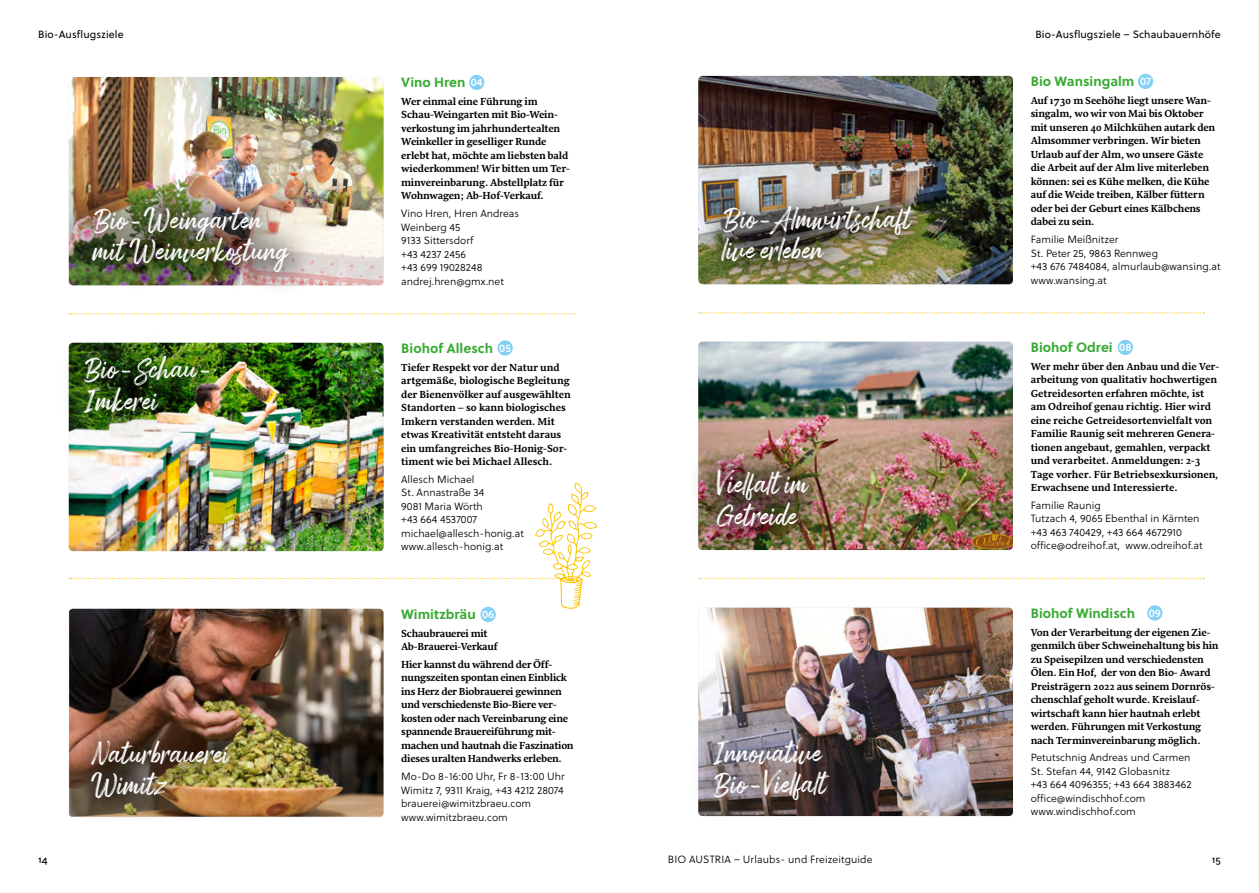
<style>
.page{position:relative;width:1259px;height:893px;background:#fff}
.page>*{position:absolute;margin:0;border:0;box-sizing:border-box;transform-origin:0 0}
.t1{font:27px/31.5px "Arsilon";color:#fff}
.t2{font:700 13.5px "Soleil";color:#3aaa35}
.t3{font:10.95px "Soleil Sb";letter-spacing:.005em;color:#fff}
.t4{font:700 10.5px/13.5px "Sirba";letter-spacing:-.01em;color:#000}
.t5{font:10.5px/13.5px "Soleil Lt";color:#000}
.t6{font:10.5px "Soleil";letter-spacing:.01em;color:#000}
</style>
<div class="page">
<img style="left:69px;top:609px;width:314px;height:208px">
<div style="left:63px;top:713px;width:194px;height:113px;background:#000;opacity:.48"></div>
<div style="left:480px;top:606px;width:16px;height:17px;background:#83d0f5;border-radius:50%"></div>
<div style="left:479px;top:606px;width:18px;height:17px;border:1px solid #fff;border-radius:50%"></div>
<svg style="left:69px;top:313px;width:505px;height:1px"></svg>
<img style="left:69px;top:343px;width:314px;height:139px">
<div style="left:57px;top:329px;width:179px;height:111px;background:#000;opacity:.25"></div>
<div style="left:497px;top:340px;width:16px;height:16px;background:#83d0f5;border-radius:50%"></div>
<div style="left:496px;top:339px;width:18px;height:18px;border:1px solid #fff;border-radius:50%"></div>
<img style="left:69px;top:77px;width:314px;height:208px">
<div style="left:65px;top:180px;width:252px;height:120px;background:#000;opacity:.56"></div>
<div style="left:468px;top:74px;width:17px;height:17px;background:#83d0f5;border-radius:50%"></div>
<div style="left:468px;top:74px;width:17px;height:17px;border:1px solid #fff;border-radius:50%"></div>
<img style="left:69px;top:482px;width:528px;height:127px">
<img style="left:698px;top:76px;width:315px;height:208px">
<svg style="left:699px;top:312px;width:505px;height:2px"></svg>
<svg style="left:699px;top:578px;width:505px;height:1px"></svg>
<div style="left:693px;top:179px;width:248px;height:110px;background:#000;opacity:.56"></div>
<img style="left:698px;top:342px;width:315px;height:208px">
<div style="left:688px;top:443px;width:148px;height:112px;background:#000;opacity:.69"></div>
<img style="left:698px;top:608px;width:315px;height:208px">
<div style="left:686px;top:713px;width:171px;height:114px;background:#000;opacity:.25"></div>
<div style="left:1137px;top:73px;width:16px;height:17px;background:#83d0f5;border-radius:50%"></div>
<div style="left:1136px;top:72px;width:18px;height:18px;border:1px solid #fff;border-radius:50%"></div>
<div style="left:1117px;top:339px;width:16px;height:17px;background:#83d0f5;border-radius:50%"></div>
<div style="left:1116px;top:338px;width:18px;height:18px;border:1px solid #fff;border-radius:50%"></div>
<div style="left:1146px;top:605px;width:17px;height:16px;background:#83d0f5;border-radius:50%"></div>
<div style="left:1146px;top:604px;width:17px;height:18px;border:1px solid #fff;border-radius:50%"></div>
<p class="t6" style="left:38px;top:26px;width:87px">Bio-Ausflugsziele</p>
<h1 class="t1" style="left:93px;top:203px;width:197px">Bio-Weingarten mit Weinverkostung</h1>
<h1 class="t1" style="left:84px;top:352px;width:131px">Bio-Schau-<br>Imkerei</h1>
<p class="t6" style="left:38px;top:852px;width:11px">14</p>
<h1 class="t1" style="left:91px;top:736px;width:140px">Naturbrauerei<br>Wimitz</h1>
<p class="t6" style="left:1035px;top:26px;width:187px">Bio-Ausflugsziele – Schaubauernhöfe</p>
<p class="t3" style="left:471px;top:74px;width:14px">04</p>
<p class="t2" style="left:1030px;top:71px;width:105px">Bio Wansingalm</p>
<p class="t4" style="left:1030px;top:94px;width:186px">Auf 1730 m Seehöhe liegt unsere Wan&shy;singalm, wo wir von Mai bis Oktober mit unseren 40 Milchkühen autark den Almsommer verbringen. Wir bieten Urlaub auf der Alm, wo unsere Gäste die Arbeit auf der Alm live miterleben können: sei es Kühe melken, die Kühe auf die Weide treiben, Kälber füttern oder bei der Geburt eines Kälbchens dabei zu sein.</p>
<p class="t5" style="left:1030px;top:233px;width:191px">Familie Meißnitzer<br>St. Peter 25, 9863 Rennweg<br>+43 676 7484084, almurlaub@wansing.at www.wansing.at</p>
<p class="t2" style="left:401px;top:72px;width:66px">Vino Hren</p>
<p class="t4" style="left:401px;top:95px;width:170px">Wer einmal eine Führung im<br>Schau-Weingarten mit Bio-Wein&shy;verkostung im jahrhundertealten<br>Weinkeller in geselliger Runde erlebt hat, möchte am liebsten bald wiederkommen! Wir bitten um Ter&shy;minvereinbarung. Abstellplatz für<br>Wohnwagen; Ab-Hof-Verkauf.</p>
<p class="t5" style="left:401px;top:207px;width:119px">Vino Hren, Hren Andreas<br>Weinberg 45<br>9133 Sittersdorf<br>+43 4237 2456<br>+43 699 19028248 andrej.hren@gmx.net</p>
<p class="t3" style="left:1140px;top:73px;width:13px">07</p>
<h1 class="t1" style="left:723px;top:202px;width:190px">Bio-Almwirtschaft live erleben</h1>
<p class="t2" style="left:401px;top:338px;width:93px">Biohof Allesch</p>
<p class="t4" style="left:401px;top:360px;width:171px">Tiefer Respekt vor der Natur und artgemäße, biologische Begleitung der Bienenvölker auf ausgewählten Standorten – so kann biologisches Imkern verstanden werden. Mit etwas Kreativität entsteht daraus ein umfangreiches Bio-Honig-Sor&shy;timent wie bei Michael Allesch.</p>
<p class="t5" style="left:401px;top:472px;width:124px">Allesch Michael<br>St. Annastraße 34<br>9081 Maria Wörth<br>+43 664 4537007 michael@allesch-honig.at www.allesch-honig.at</p>
<p class="t3" style="left:499px;top:339px;width:13px">05</p>
<p class="t2" style="left:401px;top:604px;width:76px">Wimitzbräu</p>
<p class="t4" style="left:401px;top:626px;width:99px">Schaubrauerei mit<br>Ab-Brauerei-Verkauf</p>
<p class="t4" style="left:401px;top:658px;width:174px">Hier kannst du während der Öff&shy;nungszeiten spontan einen Einblick ins Herz der Biobrauerei gewinnen und verschiedenste Bio-Biere ver&shy;kosten oder nach Vereinbarung eine spannende Brauereiführung mit&shy;machen und hautnah die Faszination dieses uralten Handwerks erleben.</p>
<p class="t5" style="left:401px;top:770px;width:165px">Mo-Do 8-16:00 Uhr, Fr 8-13:00 Uhr<br>Wimitz 7, 9311 Kraig, +43 4212 28074 brauerei@wimitzbraeu.com www.wimitzbraeu.com</p>
<p class="t3" style="left:482px;top:606px;width:14px">06</p>
<h1 class="t1" style="left:717px;top:467px;width:93px">Vielfalt im<br>Getreide</h1>
<h1 class="t1" style="left:713px;top:735px;width:115px">Innovative<br>Bio-Vielfalt</h1>
<p class="t2" style="left:1030px;top:337px;width:83px">Biohof Odrei</p>
<p class="t4" style="left:1030px;top:359px;width:190px">Wer mehr über den Anbau und die Ver&shy;arbeitung von qualitativ hochwertigen Getreidesorten erfahren möchte, ist am Odreihof genau richtig. Hier wird eine reiche Getreidesortenvielfalt von Familie Raunig seit mehreren Genera&shy;tionen angebaut, gemahlen, verpackt und verarbeitet. Anmeldungen: 2-3<br>Tage vorher. Für Betriebsexkursionen, Erwachsene und Interessierte.</p>
<p class="t5" style="left:1030px;top:498px;width:173px">Familie Raunig<br>Tutzach 4, 9065 Ebenthal in Kärnten +43 463 740429, +43 664 4672910 office@odreihof.at, www.odreihof.at</p>
<p class="t3" style="left:1119px;top:339px;width:14px">08</p>
<p class="t2" style="left:1030px;top:603px;width:106px">Biohof Windisch</p>
<p class="t4" style="left:1030px;top:625px;width:189px">Von der Verarbeitung der eigenen Zie&shy;genmilch über Schweinehaltung bis hin zu Speisepilzen und verschiedensten Ölen. Ein Hof, der von den Bio- Award Preisträgern 2022 aus seinem Dornrös&shy;chenschlaf geholt wurde. Kreislauf&shy;wirtschaft kann hier hautnah erlebt werden. Führungen mit Verkostung nach Terminvereinbarung möglich.</p>
<p class="t5" style="left:1030px;top:751px;width:162px">Petutschnig Andreas und Carmen<br>St. Stefan 44, 9142 Globasnitz<br>+43 664 4096355; +43 664 3883462 office@windischhof.com www.windischhof.com</p>
<p class="t3" style="left:1148px;top:604px;width:14px">09</p>
<p class="t5" style="left:668px;top:853px;width:206px">BIO AUSTRIA – Urlaubs- und Freizeitguide</p>
<p class="t6" style="left:1211px;top:852px;width:10px">15</p>
</div>
